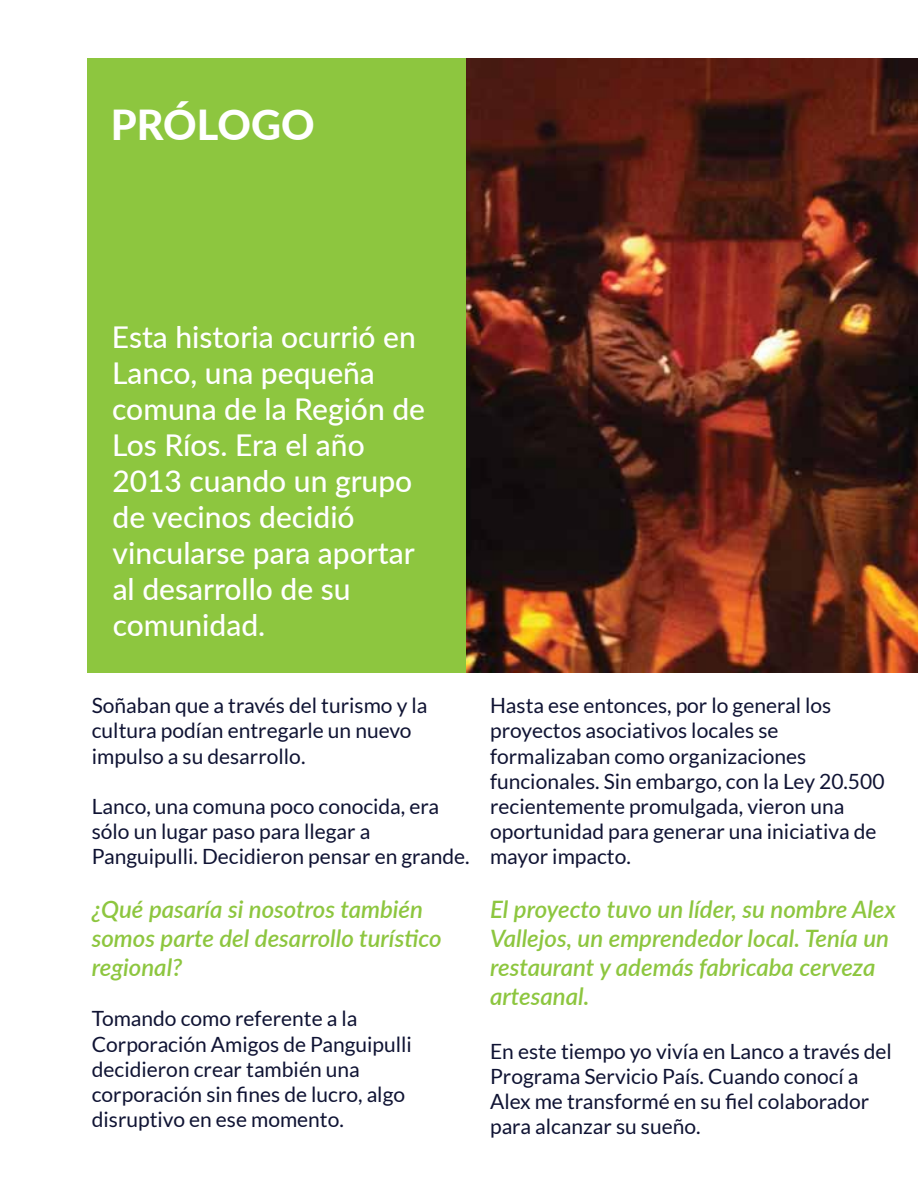
<style>
.page{position:relative;width:918px;height:1188px;background:#fff}
.page>*{position:absolute;margin:0;border:0;box-sizing:border-box;transform-origin:0 0}
.t1{font:800 41.4px "Lato";color:#fff}
.t2{font:500 30px/36px "Lato";color:#fff}
.t3{font:italic 600 24px/28.8px "Lato";color:#8dc63f}
.t4{font:21px/25.2px "Lato";color:#0f1333}
</style>
<div class="page">
<div style="left:87px;top:58px;width:424px;height:614px;background:#8dc63f"></div>
<img style="left:466px;top:58px;width:452px;height:614px">
<h1 class="t1" style="left:111px;top:95px;width:205px">PRÓLOGO</h1>
<h2 class="t2" style="left:112px;top:317px;width:315px">Esta historia ocurrió en<br>Lanco, una pequeña comuna de la Región de<br>Los Ríos. Era el año<br>2013 cuando un grupo de vecinos decidió vincularse para aportar al desarrollo de su comunidad.</h2>
<p class="t4" style="left:92px;top:693px;width:337px">Soñaban que a través del turismo y la cultura podían entregarle un nuevo impulso a su desarrollo.</p>
<p class="t4" style="left:92px;top:794px;width:379px">Lanco, una comuna poco conocida, era sólo un lugar paso para llegar a<br>Panguipulli. Decidieron pensar en grande.</p>
<p class="t3" style="left:92px;top:894px;width:351px">¿Qué pasaría si nosotros también somos parte del desarrollo turístico regional?</p>
<p class="t4" style="left:92px;top:1006px;width:322px">Tomando como referente a la<br>Corporación Amigos de Panguipulli decidieron crear también una corporación sin fines de lucro, algo disruptivo en ese momento.</p>
<p class="t4" style="left:490px;top:693px;width:396px">Hasta ese entonces, por lo general los proyectos asociativos locales se formalizaban como organizaciones funcionales. Sin embargo, con la Ley 20.500 recientemente promulgada, vieron una oportunidad para generar una iniciativa de mayor impacto.</p>
<p class="t3" style="left:490px;top:894px;width:407px">El proyecto tuvo un líder, su nombre Alex Vallejos, un emprendedor local. Tenía un restaurant y además fabricaba cerveza artesanal.</p>
<p class="t4" style="left:490px;top:1038px;width:403px">En este tiempo yo vivía en Lanco a través del Programa Servicio País. Cuando conocí a Alex me transformé en su fiel colaborador para alcanzar su sueño.</p>
</div>
